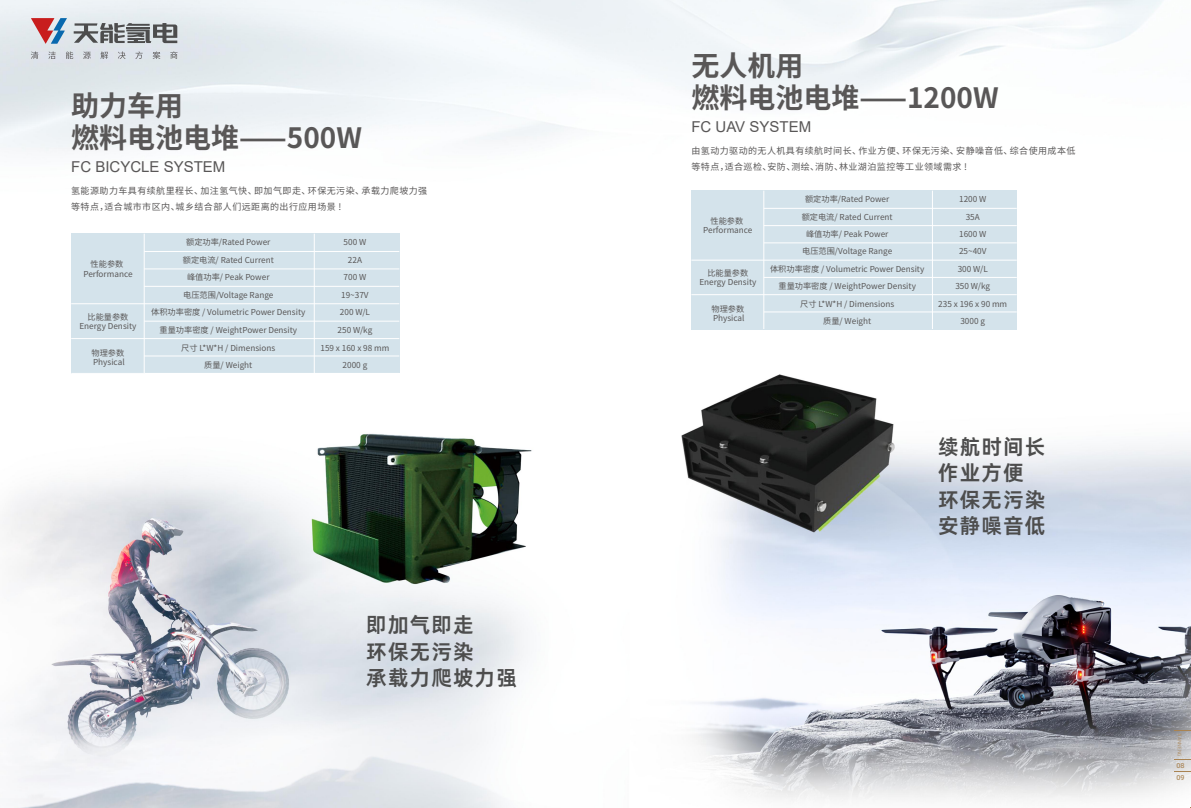
<style>
.page{position:relative;width:1191px;height:808px;background:#fff}
.page>*{position:absolute;margin:0;border:0;box-sizing:border-box;transform-origin:0 0}
.t1{font:700 28px/32px "Source Han Sans CN";color:#595757}
.t2{font:21px/26.6px "Alibaba Pu Hui Ti 2 85 Bold";letter-spacing:.05em;color:#4d4d4d}
.t3{font:15px "Arial";color:#595757}
.t4{font:9px/16px "Source Han Sans CN";letter-spacing:.05em;color:#595757}
.t5{font:8.2px/17.6px "Source Han Sans CN";color:#595757;text-align:center}
.t6{font:7px/12.2px "Alibaba Pu Hui Ti 2 65 Medium";color:#a98352}
.t7{font:5px "Alibaba Pu Hui Ti 2 45 Light";color:#a98352}
</style>
<div class="page">
<img style="left:0;top:0;width:1191px;height:808px">
<svg style="left:1174px;top:730px;width:17px;height:1px"></svg>
<svg style="left:1174px;top:759px;width:17px;height:1px"></svg>
<svg style="left:1174px;top:772px;width:17px;height:1px"></svg>
<svg style="left:31px;top:51px;width:7px;height:8px"></svg>
<svg style="left:48px;top:51px;width:8px;height:8px"></svg>
<svg style="left:66px;top:51px;width:7px;height:8px"></svg>
<svg style="left:83px;top:52px;width:8px;height:7px"></svg>
<svg style="left:100px;top:51px;width:8px;height:8px"></svg>
<svg style="left:118px;top:51px;width:7px;height:8px"></svg>
<svg style="left:135px;top:51px;width:8px;height:8px"></svg>
<svg style="left:153px;top:51px;width:7px;height:8px"></svg>
<svg style="left:170px;top:51px;width:7px;height:8px"></svg>
<svg style="left:31px;top:18px;width:36px;height:26px"></svg>
<svg style="left:74px;top:23px;width:103px;height:20px;background:#8f9294"></svg>
<div style="left:144px;top:234px;width:255px;height:18px;background:#d4e3eb"></div>
<div style="left:144px;top:252px;width:255px;height:17px;background:#d4e3eb"></div>
<div style="left:144px;top:269px;width:255px;height:17px;background:#d4e3eb"></div>
<div style="left:144px;top:286px;width:255px;height:18px;background:#d4e3eb"></div>
<div style="left:144px;top:304px;width:255px;height:17px;background:#d4e3eb"></div>
<div style="left:144px;top:321px;width:255px;height:18px;background:#d4e3eb"></div>
<div style="left:144px;top:339px;width:255px;height:17px;background:#d4e3eb"></div>
<div style="left:144px;top:356px;width:255px;height:17px;background:#d4e3eb"></div>
<div style="left:71px;top:234px;width:73px;height:70px;background:#d4e3eb"></div>
<div style="left:71px;top:304px;width:73px;height:70px;background:#d4e3eb"></div>
<hr style="left:144px;top:251px;width:255px;height:1px;background:#fff">
<hr style="left:144px;top:269px;width:255px;height:1px;background:#fff">
<hr style="left:144px;top:286px;width:255px;height:1px;background:#fff">
<hr style="left:71px;top:303px;width:328px;height:1px;background:#fff">
<hr style="left:144px;top:321px;width:255px;height:1px;background:#fff">
<hr style="left:144px;top:356px;width:255px;height:1px;background:#fff">
<hr style="left:71px;top:338px;width:328px;height:1px;background:#fff">
<hr style="left:71px;top:373px;width:328px;height:1px;background:#fff">
<hr style="left:314px;top:234px;width:1px;height:139px;background:#fff">
<hr style="left:144px;top:234px;width:1px;height:139px;background:#fff">
<div style="left:691px;top:191px;width:325px;height:139px;background:#d4e3eb"></div>
<hr style="left:764px;top:208px;width:252px;height:1px;background:#fff">
<hr style="left:764px;top:225px;width:252px;height:1px;background:#fff">
<hr style="left:764px;top:243px;width:252px;height:1px;background:#fff">
<hr style="left:691px;top:260px;width:325px;height:1px;background:#fff">
<hr style="left:764px;top:277px;width:252px;height:1px;background:#fff">
<hr style="left:764px;top:312px;width:252px;height:1px;background:#fff">
<hr style="left:691px;top:294px;width:325px;height:1px;background:#fff">
<hr style="left:932px;top:191px;width:1px;height:138px;background:#fff">
<hr style="left:763px;top:191px;width:1px;height:138px;background:#fff">
<h1 class="t1" style="left:71px;top:90px;width:292px">助力车用<br>燃料电池电堆⸺500W</h1>
<h3 class="t3" style="left:71px;top:156px;width:156px">FC BICYCLE SYSTEM</h3>
<p class="t4" style="left:71px;top:183px;width:357px">氢能源助力车具有续航里程长、加注氢气快、即加气即走、环保无污染、承载力爬坡力强等特点，适合城市市区内、城乡结合部人们远距离的出行应用场景 !</p>
<p class="t5" style="left:83px;top:260px;width:51px;line-height:9.2px">性能参数<br>Performance</p>
<p class="t5" style="left:79px;top:312px;width:58px;line-height:9.2px">比能量参数<br>Energy Density</p>
<p class="t5" style="left:92px;top:348px;width:35px;line-height:9.2px;text-align:left">物理参数<br>Physical</p>
<p class="t5" style="left:151px;top:234px;width:156px">额定功率/Rated Power<br>额定电流/ Rated Current<br>峰值功率/ Peak Power<br>电压范围/Voltage Range<br>体积功率密度 / Volumetric Power Density重量功率密度 / WeightPower Density<br>尺寸 L*W*H / Dimensions<br>质量/ Weight</p>
<p class="t5" style="left:320px;top:234px;width:70px">500 W<br>22A<br>700 W<br>19~37V<br>200 W/L<br>250 W/kg<br>159 x 160 x 98 mm<br>2000 g</p>
<h2 class="t2" style="left:366px;top:610px;width:152px">即加气即走<br>环保无污染<br>承载力爬坡力强</h2>
<h1 class="t1" style="left:691px;top:50px;width:309px">无人机用<br>燃料电池电堆⸺1200W</h1>
<h3 class="t3" style="left:691px;top:116px;width:121px">FC UAV SYSTEM</h3>
<p class="t4" style="left:691px;top:143px;width:386px">由氢动力驱动的无人机具有续航时间长、作业方便、环保无污染、安静噪音低、综合使用成本低等特点，适合巡检、安防、测绘、消防、林业湖泊监控等工业领域需求 !</p>
<p class="t5" style="left:703px;top:217px;width:51px;line-height:9.2px">性能参数<br>Performance</p>
<p class="t5" style="left:699px;top:268px;width:58px;line-height:9.2px">比能量参数<br>Energy Density</p>
<p class="t5" style="left:711px;top:304px;width:35px;line-height:9.2px;text-align:left">物理参数<br>Physical</p>
<p class="t5" style="left:770px;top:191px;width:156px">额定功率/Rated Power<br>额定电流/ Rated Current<br>峰值功率/ Peak Power<br>电压范围/Voltage Range<br>体积功率密度 / Volumetric Power Density重量功率密度 / WeightPower Density<br>尺寸 L*W*H / Dimensions<br>质量/ Weight</p>
<p class="t5" style="left:938px;top:191px;width:70px">1200 W<br>35A<br>1600 W<br>25~40V<br>300 W/L<br>350 W/kg<br>235 x 196 x 90 mm<br>3000 g</p>
<h2 class="t2" style="left:938px;top:432px;width:109px">续航时间长作业方便环保无污染安静噪音低</h2>
<p class="t7" style="left:1183px;top:733px;width:25px;rotate:90deg">TIANNENG</p>
<p class="t6" style="left:1176px;top:759px;width:10px">08<br>09</p>
</div>
